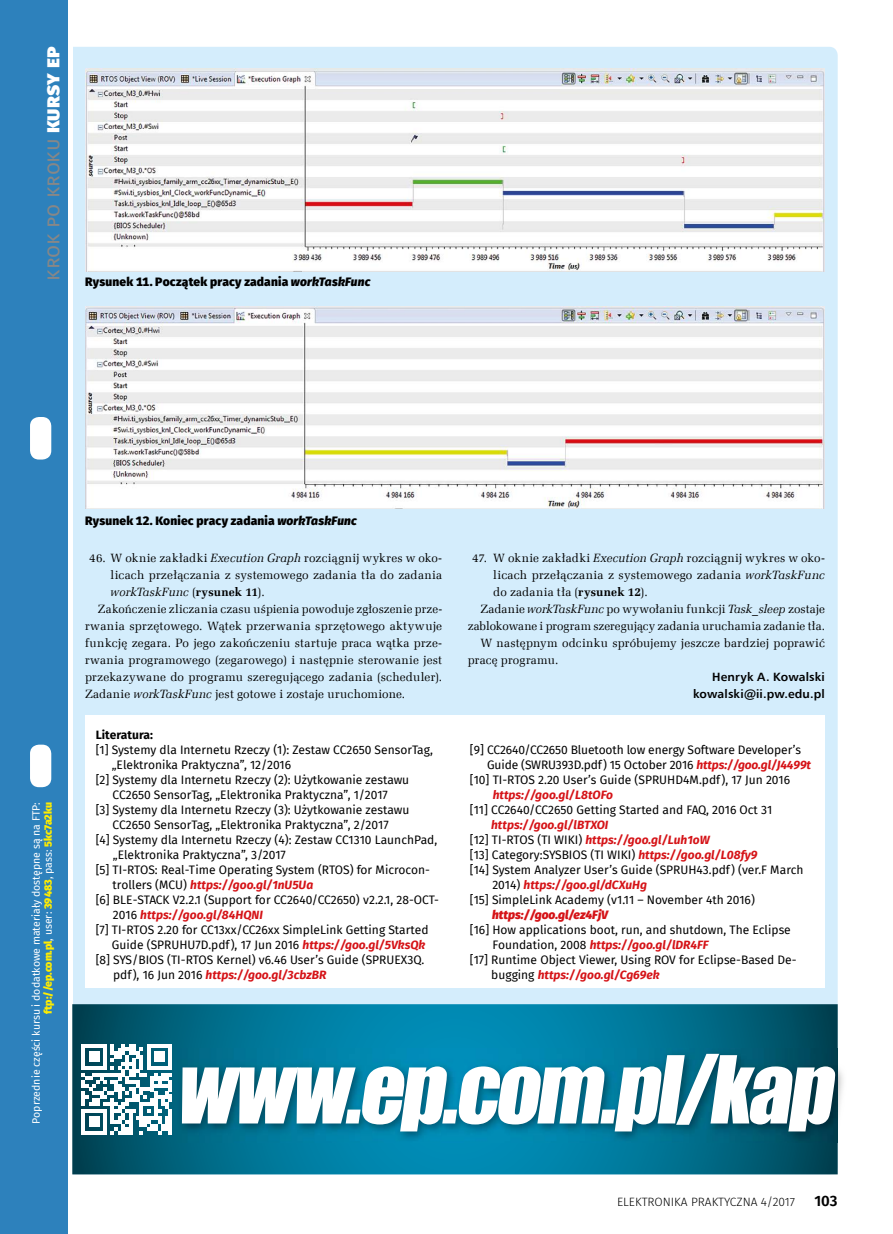
<style>
.page{position:relative;width:893px;height:1234px;background:#fff}
.page>*{position:absolute;margin:0;border:0;box-sizing:border-box;transform-origin:0 0}
.t1{font:86.4px "Impact";color:#fff}
.t2{font:21px "Fira Sans";color:#878787}
.t3{font:600 15px "Fira Sans";color:#000}
.t4{font:12px "Fira Sans";color:#000}
.t5{font:12px "Zapf Ellipt EU";letter-spacing:.015em;color:#000}
.t6{font:italic 700 12px "Fira Sans";color:#d51317}
.t7{font:800 12px "Fira Sans";letter-spacing:.015em;color:#000}
.t8{font:700 12px/17px "Humnst 777 EU";letter-spacing:.015em;color:#000;text-align:right}
.t9{font:300 12px "Fira Sans";color:#000}
.t10{font:italic 12px "Zapf Ellipt EU";letter-spacing:.01em;color:#000}
.t11{font:italic 800 12px "Fira Sans";color:#d51317}
.t12{font:700 12px "Fira Sans";color:#000}
.t13{font:10.5px/12px "Fira Sans";color:#fff;text-align:right}
.s1{font-weight:800;color:#fff}
.s2{font-style:italic}
.s3{font-weight:800;color:#ffed00}
.s4{font-style:normal}
.s5{font-weight:700;font-style:normal}
.s6{font-weight:400;font-style:normal;color:#000}
.s7{font-weight:700;font-style:italic;color:#d51317}
.s8{font-weight:700}
</style>
<div class="page">
<div style="left:6px;top:47px;width:832px;height:1127px;background:#d4edfc;border-radius:9px"></div>
<div style="left:0;top:0;width:68px;height:1233px;background:#2d81bc"></div>
<div style="left:30px;top:417px;width:21px;height:42px;background:#fff;border-radius:9px"></div>
<div style="left:30px;top:744px;width:21px;height:43px;background:#fff;border-radius:9px"></div>
<hr style="left:68px;top:0;width:4px;height:1233px;background:#fff">
<div style="left:85px;top:714px;width:740px;height:272px;background:#fff"></div>
<img style="left:85px;top:68px;width:740px;height:203px">
<img style="left:85px;top:306px;width:740px;height:202px">
<svg style="left:72px;top:1003px;width:766px;height:171px;background:#057391"></svg>
<img style="left:177px;top:1048px;width:666px;height:94px">
<svg style="left:82px;top:1043px;width:90px;height:91px;background:#93b6bf"></svg>
<h2 class="t2" style="left:36px;top:280px;width:235px;rotate:-90deg">KROK PO KROKU <span class="s1">KURSY EP</span></h2>
<p class="t7" style="left:85px;top:271px;width:287px">Rysunek 11. Początek pracy zadania <span class="s2">workTaskFunc</span></p>
<p class="t13" style="left:30px;top:1123px;width:323px;rotate:-90deg">Poprzednie części kursu i dodatkowe materiały dostępne są na FTP: <span class="s3">ftp://ep.com.pl</span>, user: <span class="s3">39483</span>, pass: <span class="s3">5kc7a2ku</span></p>
<p class="t7" style="left:85px;top:509px;width:273px">Rysunek 12. Koniec pracy zadania <span class="s2">workTaskFunc</span></p>
<p class="t5" style="left:89px;top:550px;width:354px">46. W oknie zakładki <span class="s2">Execution Graph</span> rozciągnij wykres w oko-</p>
<p class="t5" style="left:111px;top:567px;width:333px">licach przełączania z systemowego zadania tła do zadania</p>
<p class="t10" style="left:111px;top:584px;width:156px">workTaskFunc <span class="s4">(</span><span class="s5">rysunek 11</span><span class="s4">).</span></p>
<p class="t5" style="left:98px;top:601px;width:346px">Zakończenie zliczania czasu uśpienia powoduje zgłoszenie prze-</p>
<p class="t5" style="left:85px;top:618px;width:359px">rwania sprzętowego. Wątek przerwania sprzętowego aktywuje</p>
<p class="t5" style="left:85px;top:635px;width:359px">funkcję zegara. Po jego zakończeniu startuje praca wątka prze-</p>
<p class="t5" style="left:85px;top:652px;width:359px">rwania programowego (zegarowego) i następnie sterowanie jest</p>
<p class="t5" style="left:85px;top:669px;width:359px">przekazywane do programu szeregującego zadania (scheduler).</p>
<p class="t5" style="left:85px;top:686px;width:322px">Zadanie <span class="s2">workTaskFunc</span> jest gotowe i zostaje uruchomione.</p>
<p class="t12" style="left:96px;top:724px;width:59px">Literatura:</p>
<p class="t4" style="left:96px;top:740px;width:339px">[1] Systemy dla Internetu Rzeczy (1): Zestaw CC2650 SensorTag,</p>
<p class="t4" style="left:112px;top:755px;width:181px">„Elektronika Praktyczna”, 12/2016</p>
<p class="t4" style="left:96px;top:770px;width:315px">[2] Systemy dla Internetu Rzeczy (2): Użytkowanie zestawu</p>
<p class="t4" style="left:113px;top:785px;width:277px">CC2650 SensorTag, „Elektronika Praktyczna”, 1/2017</p>
<p class="t4" style="left:96px;top:800px;width:315px">[3] Systemy dla Internetu Rzeczy (3): Użytkowanie zestawu</p>
<p class="t4" style="left:113px;top:815px;width:278px">CC2650 SensorTag, „Elektronika Praktyczna”, 2/2017</p>
<p class="t4" style="left:96px;top:830px;width:343px">[4] Systemy dla Internetu Rzeczy (4): Zestaw CC1310 LaunchPad,</p>
<p class="t4" style="left:113px;top:845px;width:175px">„Elektronika Praktyczna”, 3/2017</p>
<p class="t4" style="left:96px;top:860px;width:336px">[5] TI-RTOS: Real-Time Operating System (RTOS) for Microcon-</p>
<p class="t6" style="left:113px;top:874px;width:202px"><span class="s6">trollers (MCU)</span> https://goo.gl/1nU5Ua</p>
<p class="t4" style="left:96px;top:890px;width:345px">[6] BLE-STACK V2.2.1 (Support for CC2640/CC2650) v2.2.1, 28-OCT-</p>
<p class="t6" style="left:113px;top:904px;width:151px"><span class="s6">2016</span> https://goo.gl/84HQNI</p>
<p class="t4" style="left:96px;top:920px;width:334px">[7] TI-RTOS 2.20 for CC13xx/CC26xx SimpleLink Getting Started</p>
<p class="t4" style="left:112px;top:935px;width:315px">Guide (SPRUHU7D.pdf), 17 Jun 2016 <span class="s7">https://goo.gl/5VksQk</span></p>
<p class="t4" style="left:96px;top:950px;width:330px">[8] SYS/BIOS (TI-RTOS Kernel) v6.46 User’s Guide (SPRUEX3Q.</p>
<p class="t6" style="left:113px;top:964px;width:215px"><span class="s6">pdf), 16 Jun 2016</span> https://goo.gl/3cbzBR</p>
<p class="t5" style="left:472px;top:550px;width:354px">47. W oknie zakładki <span class="s2">Execution Graph</span> rozciągnij wykres w oko-</p>
<p class="t5" style="left:493px;top:567px;width:333px">licach przełączania z systemowego zadania <span class="s2">workTaskFunc</span></p>
<p class="t5" style="left:493px;top:584px;width:156px">do zadania tła (<span class="s8">rysunek 12</span>).</p>
<p class="t5" style="left:480px;top:601px;width:346px">Zadanie <span class="s2">workTaskFunc</span> po wywołaniu funkcji <span class="s2">Task_sleep</span> zostaje</p>
<p class="t5" style="left:468px;top:618px;width:359px">zablokowane i program szeregujący zadania uruchamia zadanie tła.</p>
<p class="t5" style="left:480px;top:635px;width:346px">W następnym odcinku spróbujemy jeszcze bardziej poprawić</p>
<p class="t5" style="left:468px;top:652px;width:92px">pracę programu.</p>
<p class="t8" style="left:693px;top:668px;width:133px">Henryk A. Kowalski kowalski@ii.pw.edu.pl</p>
<p class="t4" style="left:470px;top:740px;width:333px">[9] CC2640/CC2650 Bluetooth low energy Software Developer’s</p>
<p class="t4" style="left:487px;top:755px;width:325px">Guide (SWRU393D.pdf) 15 October 2016 <span class="s7">https://goo.gl/J4499t</span></p>
<p class="t4" style="left:470px;top:770px;width:322px">[10] TI-RTOS 2.20 User’s Guide (SPRUHD4M.pdf), 17 Jun 2016</p>
<p class="t6" style="left:493px;top:784px;width:122px">https://goo.gl/L8tOFo</p>
<p class="t4" style="left:470px;top:800px;width:304px">[11] CC2640/CC2650 Getting Started and FAQ, 2016 Oct 31</p>
<p class="t6" style="left:491px;top:814px;width:119px">https://goo.gl/lBTXOI</p>
<p class="t6" style="left:470px;top:829px;width:241px"><span class="s6">[12] TI-RTOS (TI WIKI)</span> https://goo.gl/Luh1oW</p>
<p class="t4" style="left:470px;top:845px;width:289px">[13] Category:SYSBIOS (TI WIKI) <span class="s7">https://goo.gl/L08fy9</span></p>
<p class="t4" style="left:470px;top:860px;width:335px">[14] System Analyzer User’s Guide (SPRUH43.pdf) (ver.F March</p>
<p class="t6" style="left:492px;top:874px;width:156px"><span class="s6">2014)</span> https://goo.gl/dCXuHg</p>
<p class="t4" style="left:470px;top:890px;width:287px">[15] SimpleLink Academy (v1.11 – November 4th 2016)</p>
<p class="t11" style="left:492px;top:903px;width:118px">https://goo.gl/ez4FjV</p>
<p class="t4" style="left:470px;top:920px;width:322px">[16] How applications boot, run, and shutdown, The Eclipse</p>
<p class="t6" style="left:492px;top:934px;width:218px"><span class="s6">Foundation, 2008</span> https://goo.gl/lDR4FF</p>
<p class="t4" style="left:470px;top:950px;width:328px">[17] Runtime Object Viewer, Using ROV for Eclipse-Based De-</p>
<p class="t6" style="left:491px;top:964px;width:170px"><span class="s6">bugging</span> https://goo.gl/Cg69ek</p>
<h1 class="t1" style="left:175px;top:1022px;width:676px">www.ep.com.pl/kap</h1>
<p class="t9" style="left:617px;top:1193px;width:180px">ELEKTRONIKA PRAKTYCZNA 4/2017</p>
<p class="t3" style="left:814px;top:1188px;width:25px">103</p>
</div>
